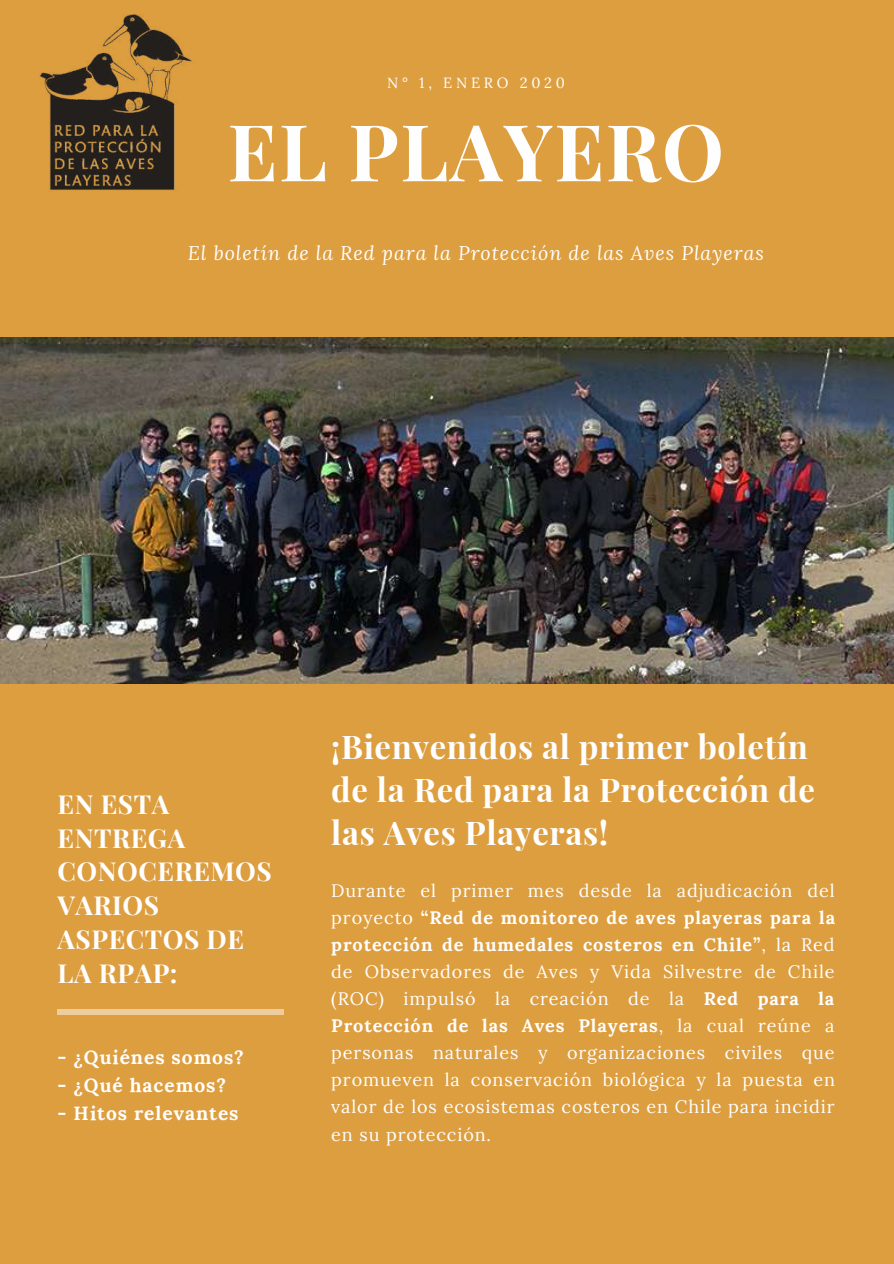
<style>
.page{position:relative;width:894px;height:1264px;background:#fff}
.page>*{position:absolute;margin:0;border:0;box-sizing:border-box;transform-origin:0 0}
.t1{font:700 78.45px "Playfair Display";letter-spacing:.02em;color:#fefefe}
.t2{font:700 32.7px/42.8px "Playfair Display";letter-spacing:.02em;color:#fefefe}
.t3{font:700 26.1px/33.8px "Playfair Display";letter-spacing:.02em;color:#fefefe}
.t4{font:italic 19.65px "Lora";letter-spacing:.05em;color:#fefefe}
.t5{font:700 19.2px "Lora";letter-spacing:.05em;color:#fefefe}
.t6{font:18px/27px "Lora";letter-spacing:.05em;color:#fefefe;text-align:justify}
.t7{font:14.7px "Lora";letter-spacing:.25em;color:#fefefe}
.s1{font-weight:700}
</style>
<div class="page">
<div style="left:0;top:0;width:893px;height:1263px;background:#dd9e3f"></div>
<div style="left:58px;top:1009px;width:226px;height:5px;background:#edcd9d"></div>
<img style="left:0;top:338px;width:893px;height:345px">
<img style="left:39px;top:14px;width:153px;height:176px">
<p class="t7" style="left:387px;top:73px;width:179px">N° 1, ENERO 2020</p>
<h1 class="t1" style="left:227px;top:96px;width:498px">EL PLAYERO</h1>
<p class="t4" style="left:188px;top:240px;width:577px">El boletín de la Red para la Protección de las Aves Playeras</p>
<h3 class="t3" style="left:58px;top:786px;width:216px">EN ESTA<br>ENTREGA<br>CONOCEREMOS<br>VARIOS<br>ASPECTOS DE<br>LA RPAP:</h3>
<p class="t5" style="left:58px;top:1044px;width:188px">- ¿Quiénes somos?</p>
<p class="t5" style="left:58px;top:1072px;width:170px">- ¿Qué hacemos?</p>
<p class="t5" style="left:58px;top:1101px;width:182px">- Hitos relevantes</p>
<h2 class="t2" style="left:331px;top:724px;width:485px">¡Bienvenidos al primer boletín de la Red para la Protección de las Aves Playeras!</h2>
<p class="t6" style="left:331px;top:877px;width:505px">Durante el primer mes desde la adjudicación del proyecto <span class="s1">“Red de monitoreo de aves playeras para la protección de humedales costeros en Chile”</span>, la Red de Observadores de Aves y Vida Silvestre de Chile (ROC) impulsó la creación de la <span class="s1">Red para la Protección de las Aves Playeras</span>, la cual reúne a personas naturales y organizaciones civiles que promueven la conservación biológica y la puesta en valor de los ecosistemas costeros en Chile para incidir en su protección.</p>
</div>
